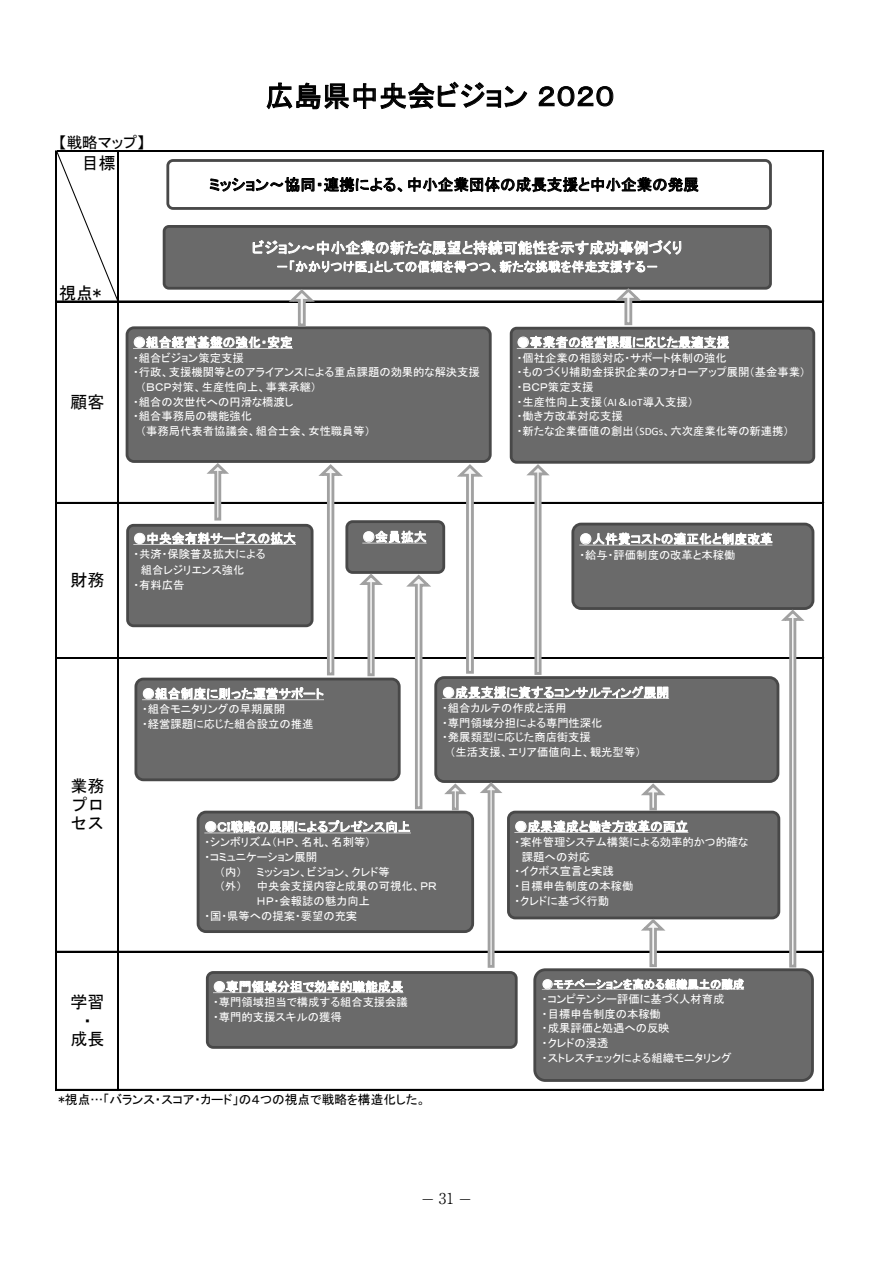
<style>
.page{position:relative;width:893px;height:1263px;background:#fff}
.page>*{position:absolute;margin:0;border:0;box-sizing:border-box;transform-origin:0 0}
.t1{font:28.2px "MS P Gothic";letter-spacing:.005em;color:#000}
.t2{font:16.95px/18.6px "MS Gothic";color:#000;text-align:justify}
.t3{font:15.6px "MS P Gothic";color:#000}
.t4{font:300 15px "Ryumin Pro";color:#000;scale:1.25 1}
.t5{font:300 15px "Ryumin Pro";color:#000}
.t6{font:14.85px "MS P Gothic";color:#fff}
.t7{font:12.75px "MS P Gothic";letter-spacing:.005em;color:#fff}
.t8{font:12.75px "MS P Gothic";color:#000}
.t9{font:11.4px/14.7px "MS P Gothic";color:#fff}
.s1{font-size:14.85px;color:#fff}
.s2{font-family:"Calibri"}
</style>
<div class="page">
<hr style="left:55px;top:151px;width:1px;height:939px;background:#000">
<hr style="left:56px;top:151px;width:1px;height:940px;background:#000">
<hr style="left:118px;top:152px;width:1px;height:939px;background:#000">
<hr style="left:822px;top:152px;width:2px;height:939px;background:#000">
<hr style="left:57px;top:151px;width:767px;height:1px;background:#000">
<hr style="left:57px;top:301px;width:767px;height:1px;background:#000">
<hr style="left:57px;top:502px;width:767px;height:2px;background:#000">
<hr style="left:57px;top:657px;width:767px;height:1px;background:#000">
<hr style="left:57px;top:658px;width:767px;height:1px;background:#000">
<hr style="left:57px;top:951px;width:767px;height:1px;background:#000">
<hr style="left:57px;top:1089px;width:767px;height:2px;background:#000">
<div style="left:126px;top:326px;width:366px;height:137px;background:#6a6a6a;border:3px solid #484848;border-radius:7px"></div>
<svg style="left:133px;top:348px;width:160px;height:1px"></svg>
<div style="left:510px;top:327px;width:305px;height:137px;background:#6a6a6a;border:3px solid #484848;border-radius:6px"></div>
<svg style="left:517px;top:348px;width:212px;height:1px"></svg>
<div style="left:134px;top:678px;width:267px;height:103px;background:#6a6a6a;border:3px solid #484848;border-radius:8px"></div>
<svg style="left:142px;top:699px;width:182px;height:1px"></svg>
<div style="left:434px;top:676px;width:345px;height:107px;background:#6a6a6a;border:3px solid #484848;border-radius:8px"></div>
<svg style="left:442px;top:698px;width:227px;height:1px"></svg>
<div style="left:197px;top:811px;width:277px;height:122px;background:#6a6a6a;border:3px solid #484848;border-radius:8px"></div>
<svg style="left:204px;top:833px;width:207px;height:1px"></svg>
<div style="left:507px;top:811px;width:273px;height:108px;background:#6a6a6a;border:3px solid #484848;border-radius:7px"></div>
<svg style="left:514px;top:832px;width:174px;height:1px"></svg>
<div style="left:126px;top:524px;width:187px;height:103px;background:#6a6a6a;border:3px solid #484848;border-radius:6px"></div>
<svg style="left:133px;top:544px;width:163px;height:1px"></svg>
<svg style="left:55px;top:150px;width:64px;height:151px"></svg>
<div style="left:163px;top:225px;width:609px;height:65px;background:#6a6a6a;border:3px solid #484848;border-radius:5px"></div>
<div style="left:533px;top:968px;width:281px;height:114px;background:#6a6a6a;border:3px solid #484848;border-radius:11px"></div>
<svg style="left:542px;top:989px;width:202px;height:1px"></svg>
<div style="left:206px;top:971px;width:312px;height:78px;background:#6a6a6a;border:3px solid #484848;border-radius:6px"></div>
<svg style="left:213px;top:992px;width:190px;height:1px"></svg>
<div style="left:166px;top:159px;width:606px;height:51px;border:3px solid #484848;border-radius:5px"></div>
<div style="left:345px;top:520px;width:100px;height:54px;background:#6a6a6a;border:3px solid #484848;border-radius:6px"></div>
<svg style="left:362px;top:543px;width:65px;height:1px"></svg>
<div style="left:571px;top:523px;width:243px;height:87px;background:#6a6a6a;border:3px solid #484848;border-radius:8px"></div>
<svg style="left:579px;top:545px;width:193px;height:1px"></svg>
<svg style="left:285px;top:287px;width:33px;height:41px"></svg>
<svg style="left:612px;top:286px;width:33px;height:41px"></svg>
<svg style="left:203px;top:461px;width:30px;height:60px"></svg>
<svg style="left:315px;top:462px;width:31px;height:214px"></svg>
<svg style="left:403px;top:573px;width:32px;height:238px"></svg>
<svg style="left:441px;top:781px;width:29px;height:31px"></svg>
<svg style="left:476px;top:780px;width:30px;height:188px"></svg>
<svg style="left:637px;top:781px;width:32px;height:31px"></svg>
<svg style="left:637px;top:917px;width:32px;height:51px"></svg>
<svg style="left:356px;top:571px;width:30px;height:107px"></svg>
<svg style="left:453px;top:462px;width:33px;height:212px"></svg>
<svg style="left:523px;top:462px;width:30px;height:213px"></svg>
<svg style="left:777px;top:607px;width:31px;height:362px"></svg>
<p class="t3" style="left:59px;top:135px;width:87px">【戦略マップ】</p>
<p class="t2" style="left:82px;top:153px;width:35px">目標</p>
<p class="t2" style="left:59px;top:283px;width:44px">視点*</p>
<p class="t1" style="left:265px;top:82px;width:351px">広島県中央会ビジョン ２０２０</p>
<p class="t3" style="left:209px;top:177px;width:521px">ミッション～協同・連携による、中小企業団体の成長支援と中小企業の発展<span class="s1">発展</span></p>
<p class="t6" style="left:252px;top:240px;width:432px">ビジョン～中小企業の新たな展望と持続可能性を示す成功事例づくり</p>
<p class="t7" style="left:276px;top:260px;width:384px">－「かかりつけ医」としての信頼を得つつ、新たな挑戦を伴走支援する－</p>
<p class="t2" style="left:71px;top:392px;width:35px">顧客</p>
<p class="t7" style="left:133px;top:336px;width:161px">●組合経営基盤の強化・安定</p>
<p class="t9" style="left:133px;top:350px;width:112px">・組合ビジョン策定支援</p>
<p class="t9" style="left:133px;top:365px;width:348px">・行政、支援機関等とのアライアンスによる重点課題の効果的な解決支援</p>
<p class="t9" style="left:140px;top:380px;width:178px">（ＢＣＰ対策、生産性向上、事業承継）</p>
<p class="t9" style="left:133px;top:394px;width:162px">・組合の次世代への円滑な橋渡し</p>
<p class="t9" style="left:133px;top:409px;width:120px">・組合事務局の機能強化</p>
<p class="t9" style="left:140px;top:424px;width:231px">（事務局代表者協議会、組合士会、女性職員等）</p>
<p class="t7" style="left:517px;top:336px;width:214px">●事業者の経営課題に応じた最適支援</p>
<p class="t9" style="left:517px;top:350px;width:290px">・個社企業の相談対応・サポート体制の強化<br>・ものづくり補助金採択企業のフォローアップ展開（基金事業）・ＢＣＰ策定支援<br>・生産性向上支援（<span class="s2">AI</span>＆<span class="s2">IoT</span>導入支援）<br>・働き方改革対応支援<br>・新たな企業価値の創出（<span class="s2">SDGs</span>、六次産業化等の新連携）</p>
<p class="t2" style="left:71px;top:571px;width:35px">財務</p>
<p class="t7" style="left:133px;top:532px;width:164px">●中央会有料サービスの拡大</p>
<p class="t9" style="left:133px;top:547px;width:134px">・共済・保険普及拡大による</p>
<p class="t9" style="left:141px;top:562px;width:105px">組合レジリエンス強化</p>
<p class="t9" style="left:133px;top:578px;width:53px">・有料広告</p>
<p class="t7" style="left:362px;top:530px;width:66px">●会員拡大</p>
<p class="t7" style="left:579px;top:532px;width:195px">●人件費コストの適正化と制度改革</p>
<p class="t9" style="left:579px;top:547px;width:158px">・給与・評価制度の改革と本稼働</p>
<p class="t2" style="left:71px;top:777px;width:35px">業務プロセス</p>
<p class="t2" style="left:71px;top:992px;width:35px;text-align:center">学習・成長</p>
<p class="t7" style="left:142px;top:687px;width:183px">●組合制度に則った運営サポート</p>
<p class="t9" style="left:142px;top:702px;width:173px">・組合モニタリングの早期展開<br>・経営課題に応じた組合設立の推進</p>
<p class="t7" style="left:442px;top:686px;width:228px">●成長支援に資するコンサルティング展開</p>
<p class="t9" style="left:442px;top:701px;width:126px">・組合カルテの作成と活用</p>
<p class="t9" style="left:442px;top:715px;width:162px">・専門領域分担による専門性深化</p>
<p class="t9" style="left:442px;top:730px;width:150px">・発展類型に応じた商店街支援</p>
<p class="t9" style="left:450px;top:745px;width:193px">（生活支援、エリア価値向上、観光型等）</p>
<p class="t7" style="left:204px;top:820px;width:208px">●ＣＩ戦略の展開によるプレゼンス向上</p>
<p class="t9" style="left:204px;top:835px;width:168px">・シンボリズム（ＨＰ、名札、名刺等）</p>
<p class="t9" style="left:204px;top:849px;width:114px">・コミュニケーション展開</p>
<p class="t9" style="left:219px;top:864px;width:24px">（内）</p>
<p class="t9" style="left:257px;top:864px;width:134px">ミッション、ビジョン、クレド等</p>
<p class="t9" style="left:219px;top:879px;width:24px">（外）</p>
<p class="t9" style="left:257px;top:879px;width:181px">中央会支援内容と成果の可視化、ＰＲ</p>
<p class="t9" style="left:257px;top:893px;width:115px">ＨＰ・会報誌の魅力向上</p>
<p class="t9" style="left:204px;top:908px;width:154px">・国・県等への提案・要望の充実</p>
<p class="t7" style="left:213px;top:980px;width:192px">●専門領域分担で効率的職能成長</p>
<p class="t9" style="left:213px;top:995px;width:196px">・専門領域担当で構成する組合支援会議・専門的支援スキルの獲得</p>
<p class="t7" style="left:514px;top:820px;width:175px">●成果達成と働き方改革の両立</p>
<p class="t9" style="left:514px;top:835px;width:235px">・案件管理システム構築による効率的かつ的確な</p>
<p class="t9" style="left:522px;top:849px;width:70px">課題への対応</p>
<p class="t9" style="left:514px;top:864px;width:101px">・イクボス宣言と実践</p>
<p class="t9" style="left:514px;top:879px;width:120px">・目標申告制度の本稼働</p>
<p class="t9" style="left:514px;top:893px;width:96px">・クレドに基づく行動</p>
<p class="t9" style="left:542px;top:977px;width:204px">●モチベーションを高める組織風土の醸成・コンピテンシー評価に基づく人材育成<br>・目標申告制度の本稼働<br>・成果評価と処遇への反映<br>・クレドの浸透<br>・ストレスチェックによる組織モニタリング</p>
<p class="t8" style="left:59px;top:1093px;width:369px">*視点…「バランス・スコア・カード」の４つの視点で戦略を構造化した。</p>
<h3 class="t5" style="left:439px;top:1187px;width:16px">31</h3>
<h3 class="t4" style="left:418px;top:1187px;width:46px">－　－</h3>
</div>
